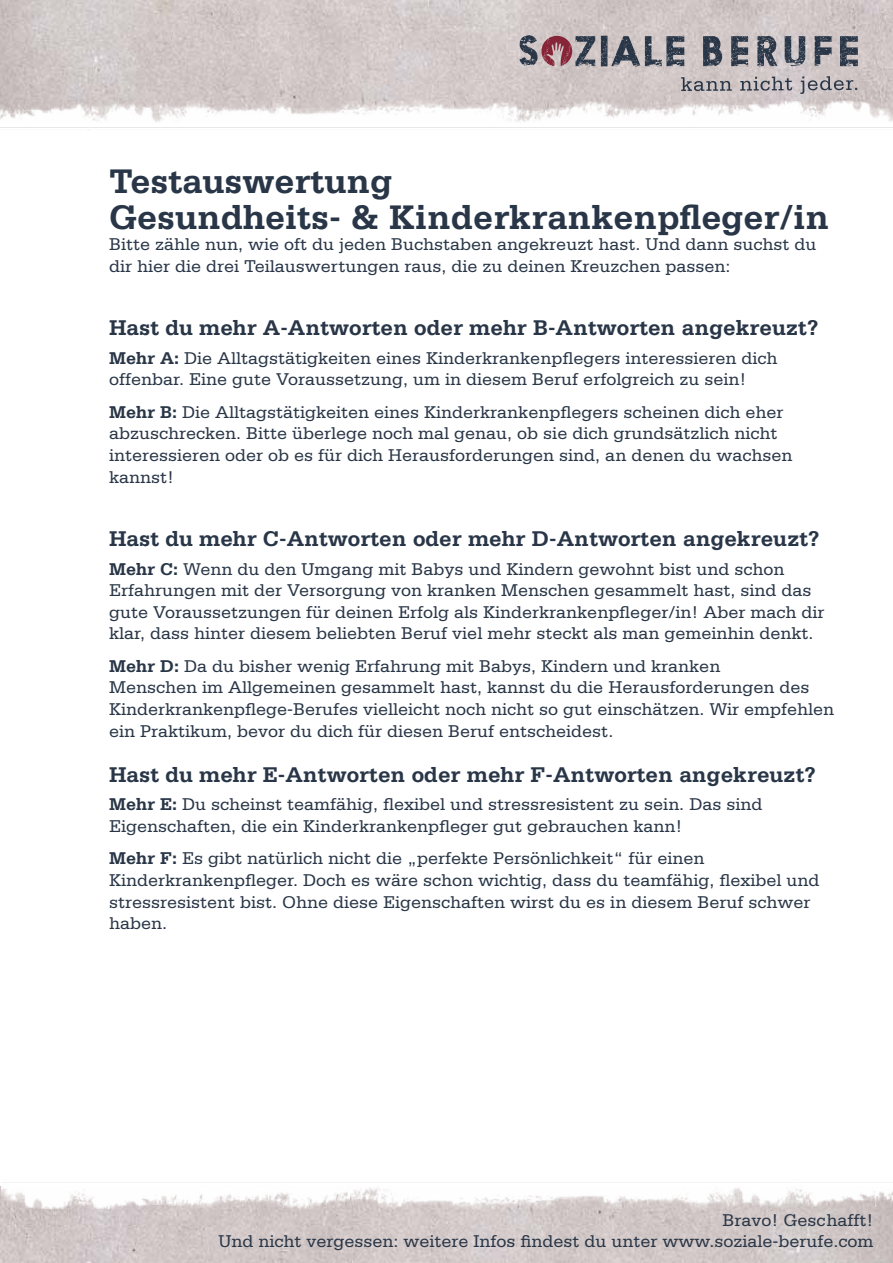
<style>
.page{position:relative;width:893px;height:1263px;background:#fff}
.page>*{position:absolute;margin:0;border:0;box-sizing:border-box;transform-origin:0 0}
.t1{font:700 36px/36px "Serifa";color:#293647}
.t2{font:700 22.5px "Serifa";color:#293647}
.t3{font:18px/21.6px "Serifa";color:#293647}
.s1{font-weight:700}
</style>
<div class="page">
<img style="left:0;top:0;width:893px;height:72px">
<img style="left:0;top:72px;width:893px;height:56px">
<img style="left:0;top:1186px;width:893px;height:77px">
<img style="left:2px;top:1182px;width:891px;height:55px">
<svg style="left:681px;top:77px;width:51px;height:14px"></svg>
<svg style="left:740px;top:77px;width:52px;height:14px"></svg>
<svg style="left:800px;top:76px;width:57px;height:18px"></svg>
<svg style="left:519px;top:35px;width:166px;height:32px;background:#90858c"></svg>
<svg style="left:703px;top:36px;width:19px;height:31px"></svg>
<svg style="left:731px;top:36px;width:17px;height:31px"></svg>
<svg style="left:757px;top:36px;width:21px;height:31px"></svg>
<svg style="left:784px;top:36px;width:22px;height:30px"></svg>
<svg style="left:814px;top:36px;width:17px;height:31px"></svg>
<svg style="left:840px;top:36px;width:18px;height:31px"></svg>
<h1 class="t1" style="left:109px;top:163px;width:722px">Testauswertung<br>Gesundheits- &amp; Kinderkrankenpfleger/in</h1>
<p class="t3" style="left:109px;top:234px;width:709px">Bitte zähle nun, wie oft du jeden Buchstaben angekreuzt hast. Und dann suchst du dir hier die drei Teilauswertungen raus, die zu deinen Kreuzchen passen:</p>
<p class="t2" style="left:109px;top:314px;width:711px">Hast du mehr A-Antworten oder mehr B-Antworten angekreuzt?</p>
<p class="t3" style="left:109px;top:347px;width:670px"><span class="s1">Mehr A:</span> Die Alltagstätigkeiten eines Kinderkrankenpflegers interessieren dich offenbar. Eine gute Voraussetzung, um in diesem Beruf erfolgreich zu sein!</p>
<p class="t3" style="left:109px;top:401px;width:685px"><span class="s1">Mehr B:</span> Die Alltagstätigkeiten eines Kinderkrankenpflegers scheinen dich eher abzuschrecken. Bitte überlege noch mal genau, ob sie dich grundsätzlich nicht interessieren oder ob es für dich Herausforderungen sind, an denen du wachsen kannst!</p>
<p class="t2" style="left:109px;top:525px;width:712px">Hast du mehr C-Antworten oder mehr D-Antworten angekreuzt?</p>
<p class="t3" style="left:109px;top:558px;width:717px"><span class="s1">Mehr C:</span> Wenn du den Umgang mit Babys und Kindern gewohnt bist und schon Erfahrungen mit der Versorgung von kranken Menschen gesammelt hast, sind das gute Voraussetzungen für deinen Erfolg als Kinderkrankenpfleger/in! Aber mach dir klar, dass hinter diesem beliebten Beruf viel mehr steckt als man gemeinhin denkt.</p>
<p class="t3" style="left:109px;top:655px;width:726px"><span class="s1">Mehr D:</span> Da du bisher wenig Erfahrung mit Babys, Kindern und kranken<br>Menschen im Allgemeinen gesammelt hast, kannst du die Herausforderungen des Kinderkrankenpflege-Berufes vielleicht noch nicht so gut einschätzen. Wir empfehlen ein Praktikum, bevor du dich für diesen Beruf entscheidest.</p>
<p class="t2" style="left:109px;top:761px;width:708px">Hast du mehr E-Antworten oder mehr F-Antworten angekreuzt?</p>
<p class="t3" style="left:109px;top:794px;width:655px"><span class="s1">Mehr E:</span> Du scheinst teamfähig, flexibel und stressresistent zu sein. Das sind<br>Eigenschaften, die ein Kinderkrankenpfleger gut gebrauchen kann!</p>
<p class="t3" style="left:109px;top:848px;width:712px"><span class="s1">Mehr F:</span> Es gibt natürlich nicht die „perfekte Persönlichkeit“ für einen Kinderkrankenpfleger. Doch es wäre schon wichtig, dass du teamfähig, flexibel und stressresistent bist. Ohne diese Eigenschaften wirst du es in diesem Beruf schwer haben.</p>
<p class="t3" style="left:218px;top:1209px;width:657px;text-align:right">Bravo! Geschafft!<br>Und nicht vergessen: weitere Infos findest du unter www.soziale-berufe.com</p>
</div>
